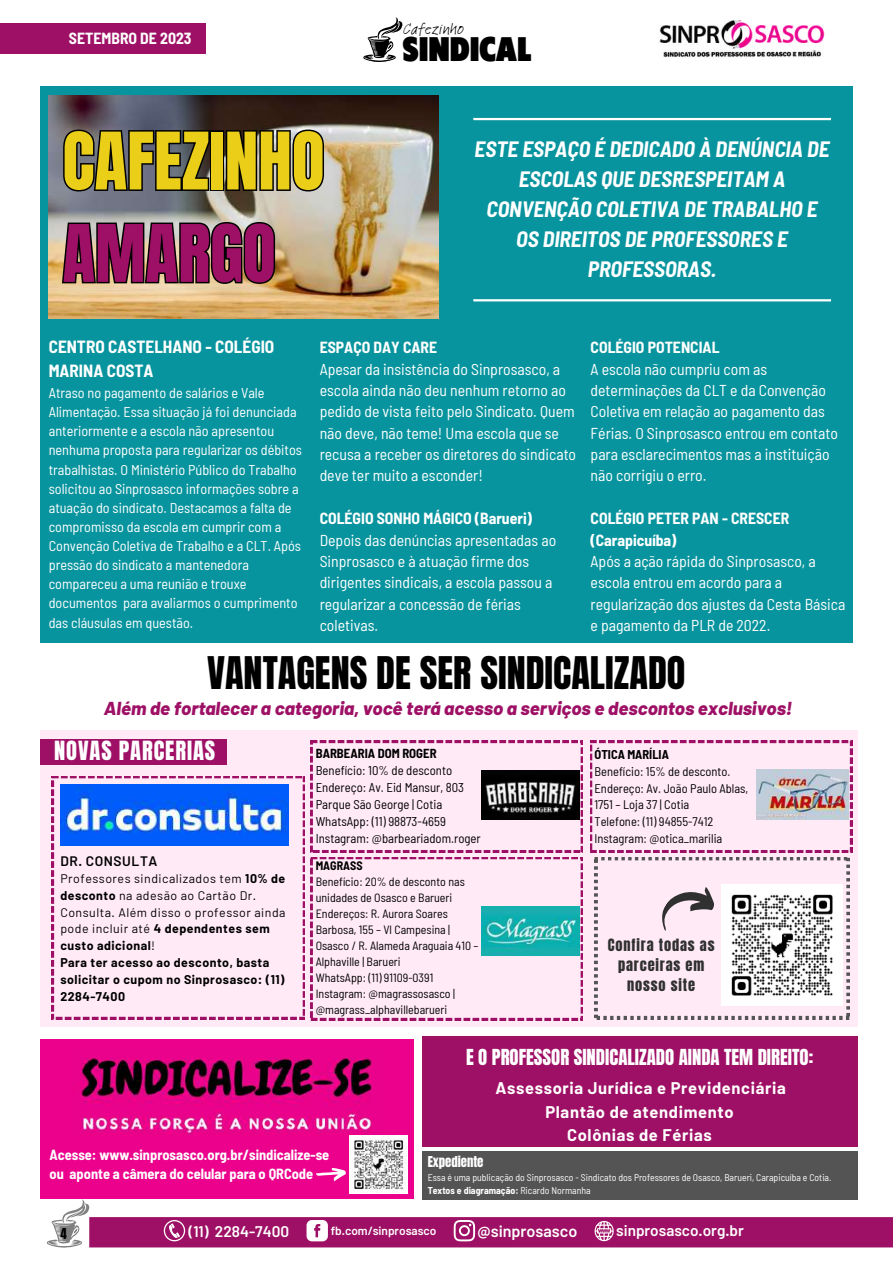
<style>
.page{position:relative;width:893px;height:1264px;background:#fff}
.page>*{position:absolute;margin:0;border:0;box-sizing:border-box;transform-origin:0 0}
.t1{font:67.35px "Anton";color:#ebce17}
.t2{font:67.35px "Anton";color:#9e1065}
.t3{font:38.25px "Anton";color:#000}
.t4{font:900 31.95px "Klein Condensed";color:#000}
.t5{font:22.5px "Anton";letter-spacing:.04em;color:#fff}
.t6{font:italic 700 semi-condensed 21.75px/30px "Barlow";color:#fff;text-align:center}
.t7{font:italic 800 18.75px "Barlow";color:#9e1065}
.t8{font:18.75px "Anton";color:#fff}
.t9{font:700 semi-condensed 17.25px/23.5px "Barlow";color:#fff}
.t10{font:700 16.5px/23.4px "Barlow";letter-spacing:.04em;color:#fff;text-align:center}
.t11{font:600 16.05px "Barlow";color:#fff}
.t12{font:15.9px "Feltpen Com";color:#000}
.t13{font:semi-condensed 15.75px/21.3px "Barlow";color:#fff}
.t14{font:700 semi-condensed 15.75px/21.3px "Barlow";color:#fff}
.t15{font:600 15.45px "Barlow";color:#fff}
.t16{font:600 15.3px "Barlow";color:#fff}
.t17{font:700 semi-condensed 14.4px/19px "Barlow";color:#fff}
.t18{font:14.4px/19.8px "Anton";letter-spacing:.06em;color:#303030;text-align:center}
.t19{font:semi-condensed 14.25px/19px "Barlow";color:#fff}
.t20{font:600 13.8px "Barlow";letter-spacing:.04em;color:#000}
.t21{font:semi-condensed 12.75px/17px "Barlow";color:#000}
.t22{font:700 semi-condensed 12.75px "Barlow";color:#000}
.t23{font:12.75px "Anton";color:#fff}
.t24{font:12.75px "Anton";color:#000}
.t25{font:700 12.45px/16.8px "Barlow";letter-spacing:.04em;color:#000}
.t26{font:semi-condensed 12.45px/16.6px "Barlow";color:#000}
.t27{font:700 semi-condensed 12.45px "Barlow";color:#000}
.t28{font:semi-condensed 12px/16px "Barlow";color:#000}
.t29{font:700 semi-condensed 12px "Barlow";color:#000}
.t30{font:600 11.85px "Barlow";color:#fff}
.t31{font:semi-condensed 9.75px/13px "Barlow";color:#fff}
.s1{font-weight:400}
.s2{font-weight:700}
</style>
<div class="page">
<div style="left:89px;top:1216px;width:803px;height:31px;background:#9e1065"></div>
<svg style="left:47px;top:1199px;width:42px;height:48px"></svg>
<img style="left:659px;top:20px;width:166px;height:38px">
<svg style="left:363px;top:17px;width:39px;height:45px"></svg>
<div style="left:0;top:23px;width:206px;height:31px;background:#9e1065"></div>
<div style="left:40px;top:729px;width:817px;height:297px;background:#ffeaf6"></div>
<div style="left:40px;top:1039px;width:373px;height:159px;background:#eb018c"></div>
<img style="left:81px;top:1058px;width:291px;height:77px">
<img style="left:349px;top:1134px;width:58px;height:59px">
<svg style="left:316px;top:1168px;width:30px;height:13px"></svg>
<div style="left:422px;top:1151px;width:435px;height:48px;background:#545454"></div>
<div style="left:422px;top:1036px;width:435px;height:110px;background:#9e1065"></div>
<svg style="left:306px;top:1220px;width:22px;height:21px"></svg>
<svg style="left:164px;top:1220px;width:21px;height:21px"></svg>
<svg style="left:453px;top:1220px;width:22px;height:21px"></svg>
<svg style="left:594px;top:1221px;width:19px;height:20px"></svg>
<div style="left:40px;top:86px;width:812px;height:557px;background:#08949e"></div>
<img style="left:49px;top:95px;width:390px;height:224px">
<hr style="left:473px;top:299px;width:358px;height:2px;background:#fff">
<hr style="left:473px;top:118px;width:358px;height:2px;background:#fff">
<svg style="left:590px;top:741px;width:262px;height:278px"></svg>
<img style="left:756px;top:769px;width:92px;height:51px">
<svg style="left:52px;top:776px;width:253px;height:243px"></svg>
<svg style="left:310px;top:741px;width:273px;height:279px"></svg>
<div style="left:40px;top:738px;width:187px;height:26px;background:#9e1065"></div>
<svg style="left:62px;top:128px;width:263px;height:65px;background:#58575a"></svg>
<img style="left:60px;top:203px;width:216px;height:82px">
<p class="t14" style="left:69px;top:27px;width:124px">SETEMBRO DE 2023</p>
<h1 class="t1" style="left:62px;top:113px;width:263px">CAFEZINHO</h1>
<h1 class="t2" style="left:62px;top:205px;width:215px">AMARGO</h1>
<p class="t12" style="left:403px;top:18px;width:63px">Cafezinho</p>
<h3 class="t4" style="left:403px;top:33px;width:130px">SINDICAL</h3>
<h3 class="t6" style="left:474px;top:133px;width:356px">ESTE ESPAÇO É DEDICADO À DENÚNCIA DE<br>ESCOLAS QUE DESRESPEITAM A<br>CONVENÇÃO COLETIVA DE TRABALHO E<br>OS DIREITOS DE PROFESSORES E<br>PROFESSORAS.</h3>
<p class="t9" style="left:49px;top:334px;width:227px">CENTRO CASTELHANO - COLÉGIO<br>MARINA COSTA</p>
<p class="t19" style="left:49px;top:383px;width:255px">Atraso no pagamento de salários e Vale Alimentação. Essa situação já foi denunciada anteriormente e a escola não apresentou nenhuma proposta para regularizar os débitos trabalhistas. O Ministério Público do Trabalho solicitou ao Sinprosasco informações sobre a atuação do sindicato. Destacamos a falta de compromisso da escola em cumprir com a Convenção Coletiva de Trabalho e a CLT. Após pressão do sindicato a mantenedora compareceu a uma reunião e trouxe documentos para avaliarmos o cumprimento das cláusulas em questão.</p>
<p class="t14" style="left:319px;top:336px;width:119px">ESPAÇO DAY CARE</p>
<p class="t13" style="left:319px;top:358px;width:258px">Apesar da insistência do Sinprosasco, a escola ainda não deu nenhum retorno ao pedido de vista feito pelo Sindicato. Quem não deve, não teme! Uma escola que se recusa a receber os diretores do sindicato deve ter muito a esconder!</p>
<p class="t14" style="left:319px;top:507px;width:214px">COLÉGIO SONHO MÁGICO (Barueri)</p>
<p class="t13" style="left:319px;top:528px;width:238px">Depois das denúncias apresentadas ao<br>Sinprosasco e à atuação firme dos dirigentes sindicais, a escola passou a regularizar a concessão de férias coletivas.</p>
<p class="t14" style="left:590px;top:336px;width:130px">COLÉGIO POTENCIAL</p>
<p class="t13" style="left:590px;top:358px;width:249px">A escola não cumpriu com as determinações da CLT e da Convenção Coletiva em relação ao pagamento das Férias. O Sinprosasco entrou em contato para esclarecimentos mas a instituição não corrigiu o erro.</p>
<p class="t14" style="left:590px;top:507px;width:200px">COLÉGIO PETER PAN - CRESCER (Carapicuíba)</p>
<p class="t13" style="left:590px;top:550px;width:256px">Após a ação rápida do Sinprosasco, a escola entrou em acordo para a regularização dos ajustes da Cesta Básica e pagamento da PLR de 2022.</p>
<h2 class="t3" style="left:207px;top:645px;width:480px">VANTAGENS DE SER SINDICALIZADO</h2>
<p class="t7" style="left:104px;top:696px;width:690px">Além de fortalecer a categoria, você terá acesso a serviços e descontos exclusivos!</p>
<h3 class="t5" style="left:54px;top:734px;width:162px">NOVAS PARCERIAS</h3>
<p class="t20" style="left:60px;top:851px;width:99px">DR. CONSULTA</p>
<p class="t25" style="left:60px;top:869px;width:227px"><span class="s1">Professores sindicalizados tem</span> 10% de desconto <span class="s1">na adesão ao Cartão Dr.<br>Consulta. Além disso o professor ainda pode incluir até</span> 4 dependentes sem custo adicional<span class="s1">!<br></span>Para ter acesso ao desconto, basta solicitar o cupom no Sinprosasco: (11)<br>2284-7400</p>
<p class="t22" style="left:316px;top:744px;width:122px">BARBEARIA DOM ROGER</p>
<p class="t21" style="left:316px;top:761px;width:166px">Benefício: 10% de desconto<br>Endereço: Av. Eid Mansur, 803<br>Parque São George | Cotia<br>WhatsApp: (11) 98873-4659<br>Instagram: @barbeariadom.roger</p>
<p class="t29" style="left:316px;top:857px;width:48px">MAGRASS</p>
<p class="t28" style="left:316px;top:872px;width:164px">Benefício: 20% de desconto nas unidades de Osasco e Barueri<br>Endereços: R. Aurora Soares<br>Barbosa, 155 – Vl Campesina |<br>Osasco / R. Alameda Araguaia 410 –<br>Alphaville | Barueri<br>WhatsApp: (11) 91109-0391<br>Instagram: @magrassosasco | @magrass_alphavillebarueri</p>
<p class="t27" style="left:594px;top:746px;width:76px">ÓTICA MARÍLIA</p>
<p class="t26" style="left:594px;top:762px;width:155px">Benefício: 15% de desconto.<br>Endereço: Av. João Paulo Ablas,<br>1751 – Loja 37 | Cotia<br>Telefone: (11) 94855-7412<br>Instagram: @otica_marilia</p>
<p class="t18" style="left:607px;top:935px;width:108px">Confira todas as parceiras em nosso site</p>
<p class="t8" style="left:466px;top:1043px;width:348px">E O PROFESSOR SINDICALIZADO AINDA TEM DIREITO:</p>
<p class="t10" style="left:495px;top:1075px;width:292px">Assessoria Jurídica e Previdenciária<br>Plantão de atendimento<br>Colônias de Férias</p>
<p class="t17" style="left:49px;top:1144px;width:281px">Acesse: www.sinprosasco.org.br/sindicalize-se ou aponte a câmera do celular para o QRCode</p>
<p class="t23" style="left:427px;top:1152px;width:57px">Expediente</p>
<p class="t31" style="left:427px;top:1170px;width:405px">Essa é uma publicação do Sinprosasco - Sindicato dos Professores de Osasco, Barueri, Carapicuíba e Cotia.<br><span class="s2">Textos e diagramação:</span> Ricardo Normanha</p>
<p class="t24" style="left:60px;top:1224px;width:8px">4</p>
<p class="t15" style="left:188px;top:1221px;width:102px">(11) 2284-7400</p>
<p class="t30" style="left:331px;top:1223px;width:107px">fb.com/sinprosasco</p>
<p class="t11" style="left:477px;top:1220px;width:101px">@sinprosasco</p>
<p class="t16" style="left:616px;top:1220px;width:129px">sinprosasco.org.br</p>
</div>
